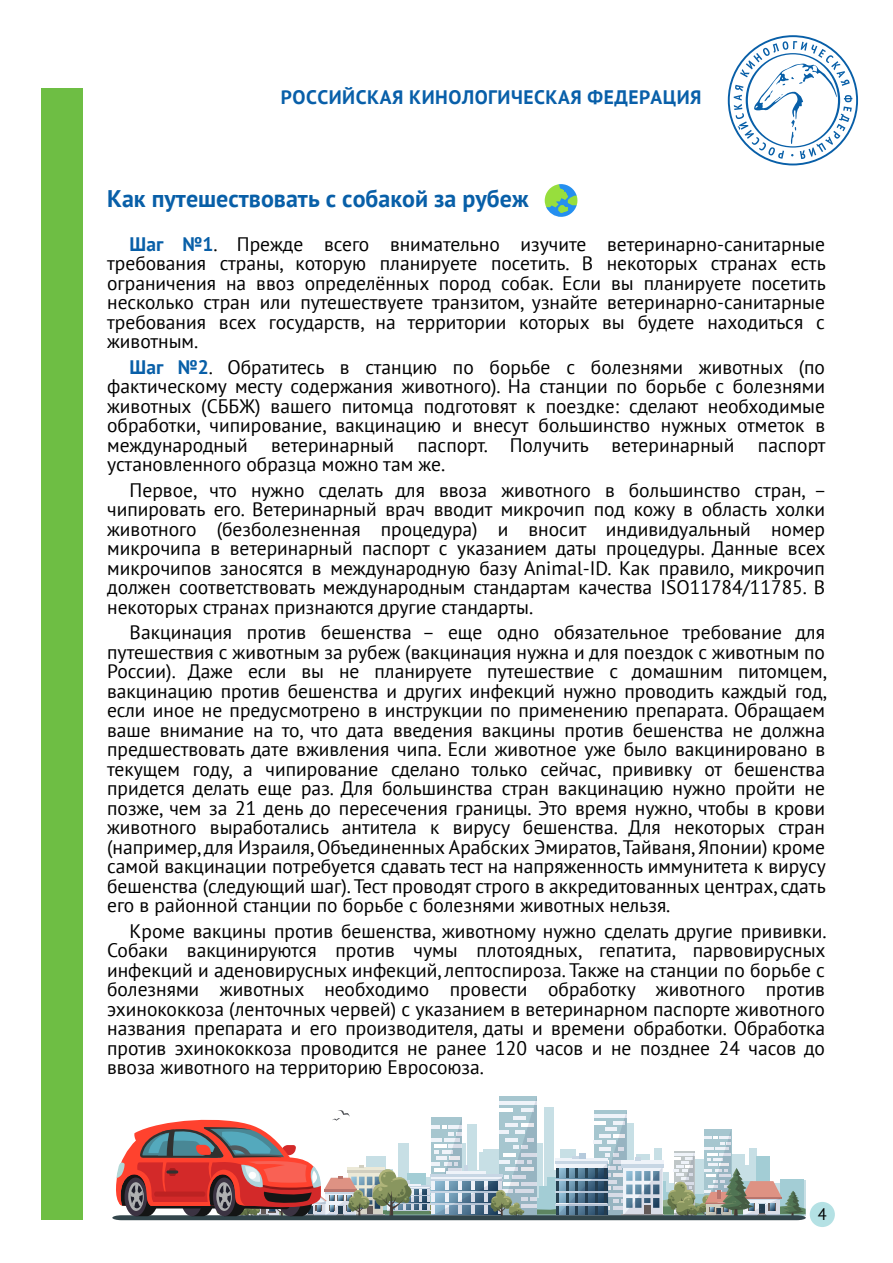
<style>
.page{position:relative;width:893px;height:1263px;background:#fff}
.page>*{position:absolute;margin:0;border:0;box-sizing:border-box;transform-origin:0 0}
.t1{font:700 24px "PT Sans";color:#085fa8}
.t2{font:19.5px/19.5px "PT Sans";color:#000;text-align:justify}
.t3{font:700 19.5px "PT Sans";letter-spacing:.025em;color:#085fa9}
.t4{font:16.5px "PT Sans";color:#000}
.s1{font-weight:700;color:#085fa8}
</style>
<div class="page">
<div style="left:810px;top:1202px;width:25px;height:25px;background:#b4e1e4;border-radius:50%"></div>
<svg style="left:728px;top:35px;width:130px;height:130px"></svg>
<div style="left:41px;top:88px;width:42px;height:1131px;background:#6ebe44"></div>
<svg style="left:545px;top:184px;width:32px;height:33px"></svg>
<svg style="left:112px;top:1096px;width:694px;height:124px"></svg>
<p class="t3" style="left:281px;top:84px;width:422px">РОССИЙСКАЯ КИНОЛОГИЧЕСКАЯ ФЕДЕРАЦИЯ</p>
<p class="t1" style="left:107px;top:183px;width:423px">Как путешествовать с собакой за рубеж</p>
<p class="t2" style="left:107px;top:234px;width:720px;text-indent:23px"><span class="s1">Шаг №1</span>. Прежде всего внимательно изучите ветеринарно-санитарные требования страны, которую планируете посетить. В некоторых странах есть ограничения на ввоз определённых пород собак. Если вы планируете посетить несколько стран или путешествуете транзитом, узнайте ветеринарно-санитарные требования всех государств, на территории которых вы будете находиться с животным.</p>
<p class="t2" style="left:107px;top:357px;width:720px;text-indent:23px"><span class="s1">Шаг №2</span>. Обратитесь в станцию по борьбе с болезнями животных (по фактическому месту содержания животного). На станции по борьбе с болезнями животных (СББЖ) вашего питомца подготовят к поездке: сделают необходимые обработки, чипирование, вакцинацию и внесут большинство нужных отметок в международный ветеринарный паспорт. Получить ветеринарный паспорт установленного образца можно там же.</p>
<p class="t2" style="left:107px;top:480px;width:721px;text-indent:23px">Первое, что нужно сделать для ввоза животного в большинство стран, – чипировать его. Ветеринарный врач вводит микрочип под кожу в область холки животного (безболезненная процедура) и вносит индивидуальный номер микрочипа в ветеринарный паспорт с указанием даты процедуры. Данные всех микрочипов заносятся в международную базу Animal-ID. Как правило, микрочип должен соответствовать международным стандартам качества ISO11784/11785. В некоторых странах признаются другие стандарты.</p>
<p class="t2" style="left:107px;top:622px;width:721px;text-indent:23px">Вакцинация против бешенства – еще одно обязательное требование для путешествия с животным за рубеж (вакцинация нужна и для поездок с животным по России). Даже если вы не планируете путешествие с домашним питомцем, вакцинацию против бешенства и других инфекций нужно проводить каждый год, если иное не предусмотрено в инструкции по применению препарата. Обращаем ваше внимание на то, что дата введения вакцины против бешенства не должна предшествовать дате вживления чипа. Если животное уже было вакцинировано в текущем году, а чипирование сделано только сейчас, прививку от бешенства придется делать еще раз. Для большинства стран вакцинацию нужно пройти не позже, чем за 21 день до пересечения границы. Это время нужно, чтобы в крови животного выработались антитела к вирусу бешенства. Для некоторых стран (например, для Израиля, Объединенных Арабских Эмиратов, Тайваня, Японии) кроме самой вакцинации потребуется сдавать тест на напряженность иммунитета к вирусу бешенства (следующий шаг). Тест проводят строго в аккредитованных центрах, сдать его в районной станции по борьбе с болезнями животных нельзя.</p>
<p class="t2" style="left:107px;top:921px;width:721px;text-indent:23px">Кроме вакцины против бешенства, животному нужно сделать другие прививки.<br>Собаки вакцинируются против чумы плотоядных, гепатита, парвовирусных инфекций и аденовирусных инфекций, лептоспироза. Также на станции по борьбе с болезнями животных необходимо провести обработку животного против эхинококкоза (ленточных червей) с указанием в ветеринарном паспорте животного названия препарата и его производителя, даты и времени обработки. Обработка против эхинококкоза проводится не ранее 120 часов и не позднее 24 часов до ввоза животного на территорию Евросоюза.</p>
<p class="t4" style="left:818px;top:1203px;width:10px">4</p>
</div>
